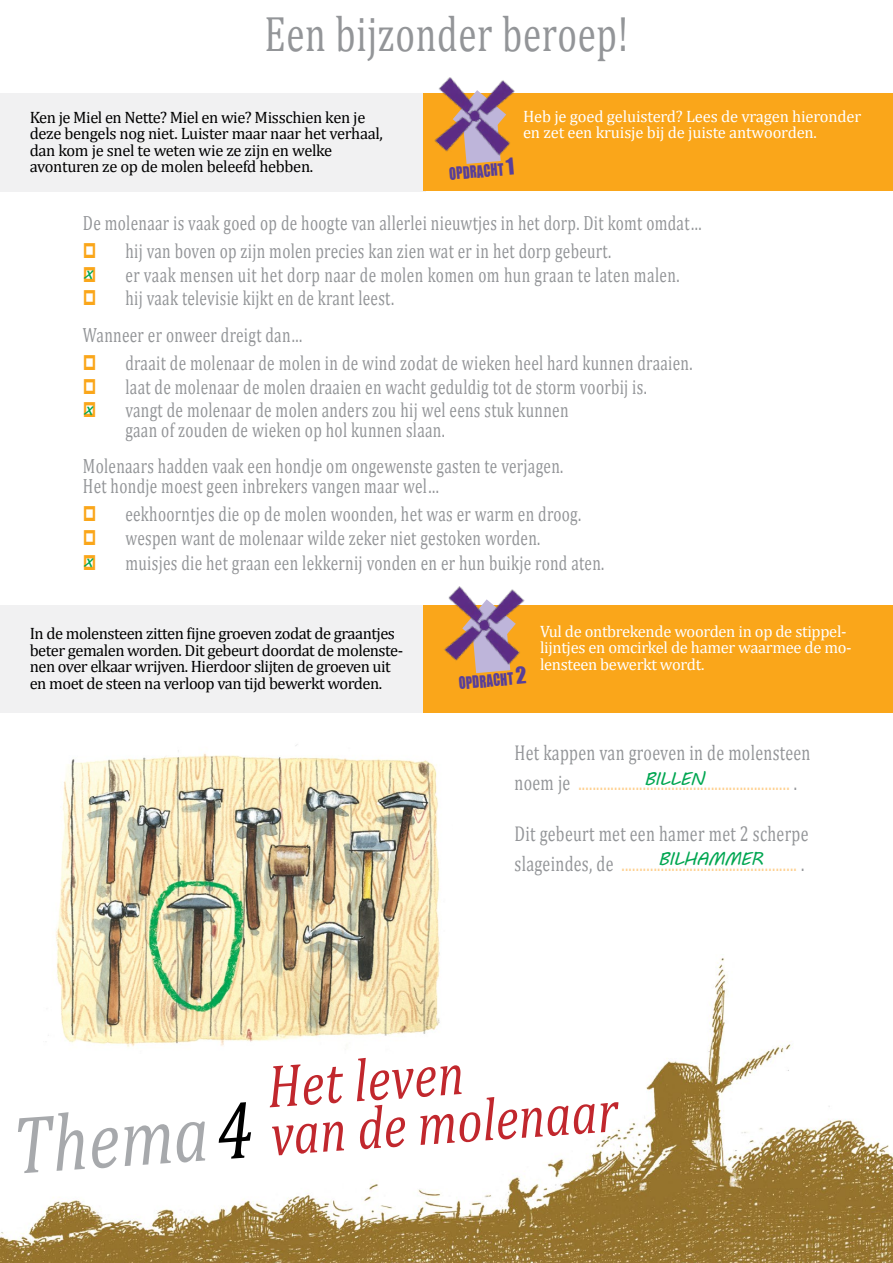
<style>
.page{position:relative;width:893px;height:1263px;background:#fff}
.page>*{position:absolute;margin:0;border:0;box-sizing:border-box;transform-origin:0 0}
.t1{font:italic 82.5px "Cambria";color:#a7a9ac;scale:.82 1}
.t2{font:italic 61.05px/48px "Cambria";color:#c1272d;scale:.82 1}
.t3{font:49.95px "Cambria Math";letter-spacing:.02em;color:#939598;scale:.74 1}
.t4{font:21.6px/30px "Cambria Math";letter-spacing:.02em;color:#fecf8d;scale:.74 1}
.t5{font:20.7px/28px "Cambria Math";letter-spacing:.02em;color:#939598;scale:.74 1}
.t6{font:18px "MV Boli";letter-spacing:-.03em;color:#00a651}
.t7{font:16.5px/16.5px "Cambria Math";letter-spacing:-.03em;color:#000}
.t8{font:16.5px/16.5px "Cambria Math";letter-spacing:-.02em;color:#fff}
.t9{font:15.6px "Impact";color:#583f99;scale:.8 1}
.s1{font-size:21.45px}
.s2{color:#939598}
.s3{color:#000}
</style>
<div class="page">
<img style="left:0;top:958px;width:893px;height:305px">
<img style="left:44px;top:744px;width:409px;height:309px">
<div style="left:0;top:94px;width:425px;height:98px;background:#f1f1f2"></div>
<div style="left:424px;top:94px;width:469px;height:97px;background:#faa61a"></div>
<img style="left:421px;top:77px;width:110px;height:97px">
<div style="left:0;top:606px;width:434px;height:107px;background:#f1f1f2"></div>
<div style="left:424px;top:606px;width:469px;height:107px;background:#faa61a"></div>
<img style="left:431px;top:586px;width:110px;height:88px">
<h3 class="t3" style="left:265px;top:4px;width:493px">Een bijzonder beroep!</h3>
<p class="t7" style="left:30px;top:109px;width:355px">Ken je Miel en Nette? Miel en wie? Misschien ken je deze bengels nog niet. Luister maar naar het verhaal, dan kom je snel te weten wie ze zijn en welke avonturen ze op de molen beleefd hebben.</p>
<p class="t8" style="left:523px;top:108px;width:340px">Heb je goed geluisterd? Lees de vragen hieronder en zet een kruisje bij de juiste antwoorden.</p>
<p class="t9" style="left:448px;top:162px;width:83px;rotate:-5deg">OPDRACHT <span class="s1">1</span></p>
<p class="t5" style="left:125px;top:209px;width:780px;text-indent:-43px">De molenaar is vaak goed op de hoogte van allerlei nieuwtjes in het dorp. Dit komt omdat… hij van boven op zijn molen precies kan zien wat er in het dorp gebeurt.</p>
<p class="t5" style="left:125px;top:263px;width:750px;line-height:23.7px">er vaak mensen uit het dorp naar de molen komen om hun graan te laten malen. hij vaak televisie kijkt en de krant leest.</p>
<p class="t5" style="left:125px;top:321px;width:768px;text-indent:-43px">Wanneer er onweer dreigt dan…<br>draait de molenaar de molen in de wind zodat de wieken heel hard kunnen draaien.</p>
<p class="t5" style="left:125px;top:375px;width:706px;line-height:23.7px">laat de molenaar de molen draaien en wacht geduldig tot de storm voorbij is. vangt de molenaar de molen anders zou hij wel eens stuk kunnen</p>
<p class="t5" style="left:83px;top:411px;width:651px;line-height:36.5px;text-indent:43px">gaan of zouden de wieken op hol kunnen slaan.<br>Molenaars hadden vaak een hondje om ongewenste gasten te verjagen.</p>
<p class="t5" style="left:125px;top:472px;width:617px;text-indent:-43px">Het hondje moest geen inbrekers vangen maar wel…<br>eekhoorntjes die op de molen woonden, het was er warm en droog.</p>
<p class="t5" style="left:125px;top:525px;width:649px;line-height:25.2px">wespen want de molenaar wilde zeker niet gestoken worden.<br>muisjes die het graan een lekkernij vonden en er hun buikje rond aten.</p>
<p class="t6" style="left:84px;top:260px;width:10px">x</p>
<p class="t6" style="left:84px;top:396px;width:10px">x</p>
<p class="t6" style="left:84px;top:548px;width:10px">x</p>
<p class="t7" style="left:30px;top:625px;width:375px">In de molensteen zitten fijne groeven zodat de graantjes beter gemalen worden. Dit gebeurt doordat de molenste&shy;nen over elkaar wrijven. Hierdoor slijten de groeven uit en moet de steen na verloop van tijd bewerkt worden.</p>
<p class="t8" style="left:540px;top:623px;width:313px">Vul de ontbrekende woorden in op de stippel&shy;lijntjes en omcirkel de hamer waarmee de mo&shy;lensteen bewerkt wordt.</p>
<p class="t9" style="left:458px;top:671px;width:87px;rotate:-5deg">OPDRACHT <span class="s1">2</span></p>
<p class="t4" style="left:514px;top:737px;width:401px"><span class="s2">Het kappen van groeven in de molensteen noem je</span> ........................................................... <span class="s2">.</span></p>
<p class="t4" style="left:514px;top:819px;width:399px"><span class="s2">Dit gebeurt met een hamer met 2 scherpe slageindes, de</span> ................................................. <span class="s2">.</span></p>
<p class="t6" style="left:644px;top:766px;width:62px">BILLEN</p>
<p class="t6" style="left:658px;top:847px;width:106px">BILHAMMER</p>
<h1 class="t1" style="left:9px;top:1087px;width:294px;rotate:-4deg">Thema<span class="s3">4</span></h1>
<h2 class="t2" style="left:265px;top:1060px;width:426px;rotate:-4deg">Het leven<br>van de molenaar</h2>
</div>
